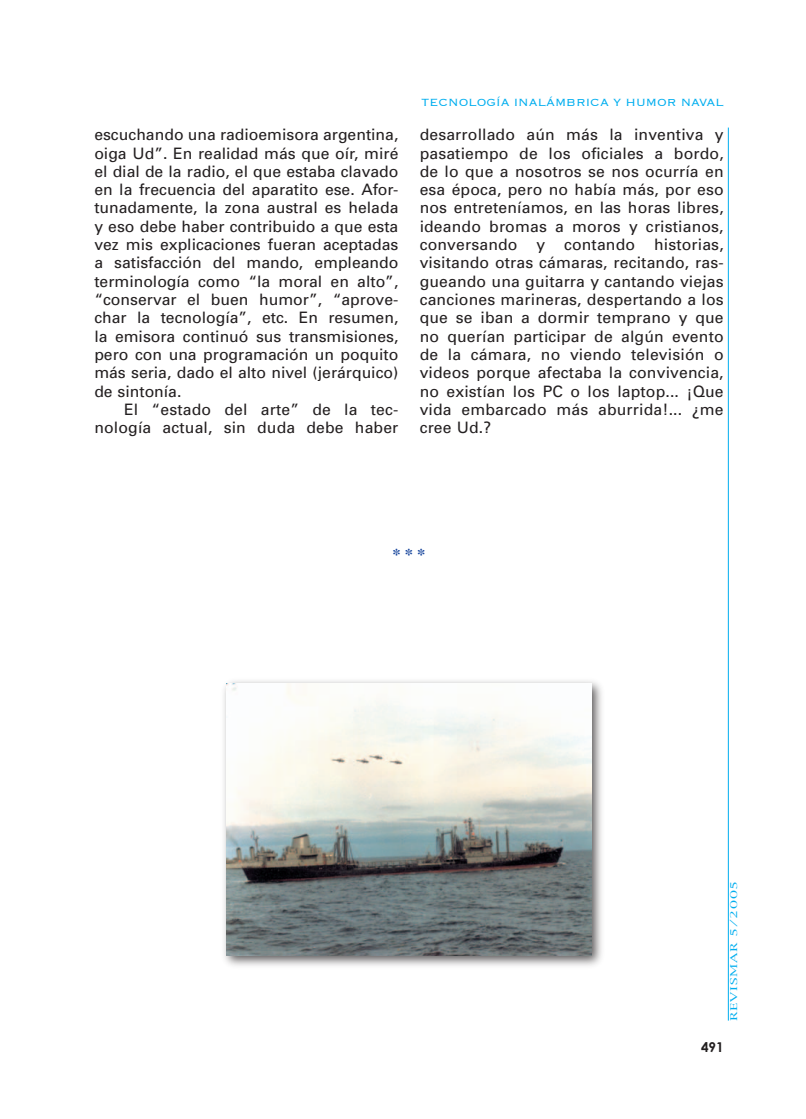
<style>
.page{position:relative;width:806px;height:1119px;background:#fff}
.page>*{position:absolute;margin:0;border:0;box-sizing:border-box;transform-origin:0 0}
.t1{font:700 16.5px "Times";color:#18469d}
.t2{font:15.75px/18.3px "Univers";letter-spacing:.01em;color:#231f20;text-align:justify}
.t3{font:300 13.5px "Copperplate";color:#00aeef}
.t4{font:700 13.5px "Century Gothic";color:#231f20}
.t5{font:9px "New York";letter-spacing:.05em;color:#00aeef;scale:1.5 1}
</style>
<div class="page">
<hr style="left:728px;top:128px;width:1px;height:892px;background:#00aeef">
<div style="left:220px;top:677px;width:386px;height:293px;background:#231f20;opacity:.75"></div>
<img style="left:226px;top:683px;width:365px;height:272px">
<p class="t2" style="left:94px;top:126px;width:306px">escuchando una radioemisora argentina, oiga Ud”. En realidad más que oír, miré el dial de la radio, el que estaba clavado en la frecuencia del aparatito ese. Afor&shy;tunadamente, la zona austral es helada y eso debe haber contribuido a que esta vez mis explicaciones fueran aceptadas a satisfacción del mando, empleando terminología como “la moral en alto”, “conservar el buen humor”, “aprove&shy;char la tecnología”, etc. En resumen, la emisora continuó sus transmisiones, pero con una programación un poquito más seria, dado el alto nivel (jerárquico) de sintonía.</p>
<p class="t2" style="left:94px;top:400px;width:306px;text-align:right">El “estado del arte” de la tec&shy;nología actual, sin duda debe haber</p>
<p class="t3" style="left:421px;top:93px;width:304px">TECNOLOGÍA INALÁMBRICA Y HUMOR NAVAL</p>
<p class="t2" style="left:420px;top:126px;width:306px">desarrollado aún más la inventiva y pasatiempo de los oficiales a bordo, de lo que a nosotros se nos ocurría en esa época, pero no había más, por eso nos entreteníamos, en las horas libres, ideando bromas a moros y cristianos, conversando y contando historias, visitando otras cámaras, recitando, ras&shy;gueando una guitarra y cantando viejas canciones marineras, despertando a los que se iban a dormir temprano y que no querían participar de algún evento de la cámara, no viendo televisión o videos porque afectaba la convivencia, no existían los PC o los laptop... ¡Que vida embarcado más aburrida!... ¿me cree Ud.?</p>
<p class="t1" style="left:392px;top:538px;width:34px">* * *</p>
<p class="t4" style="left:701px;top:1038px;width:24px">491</p>
<p class="t5" style="left:728px;top:1020px;width:95px;rotate:-90deg">REVISMAR 5/2005</p>
</div>
